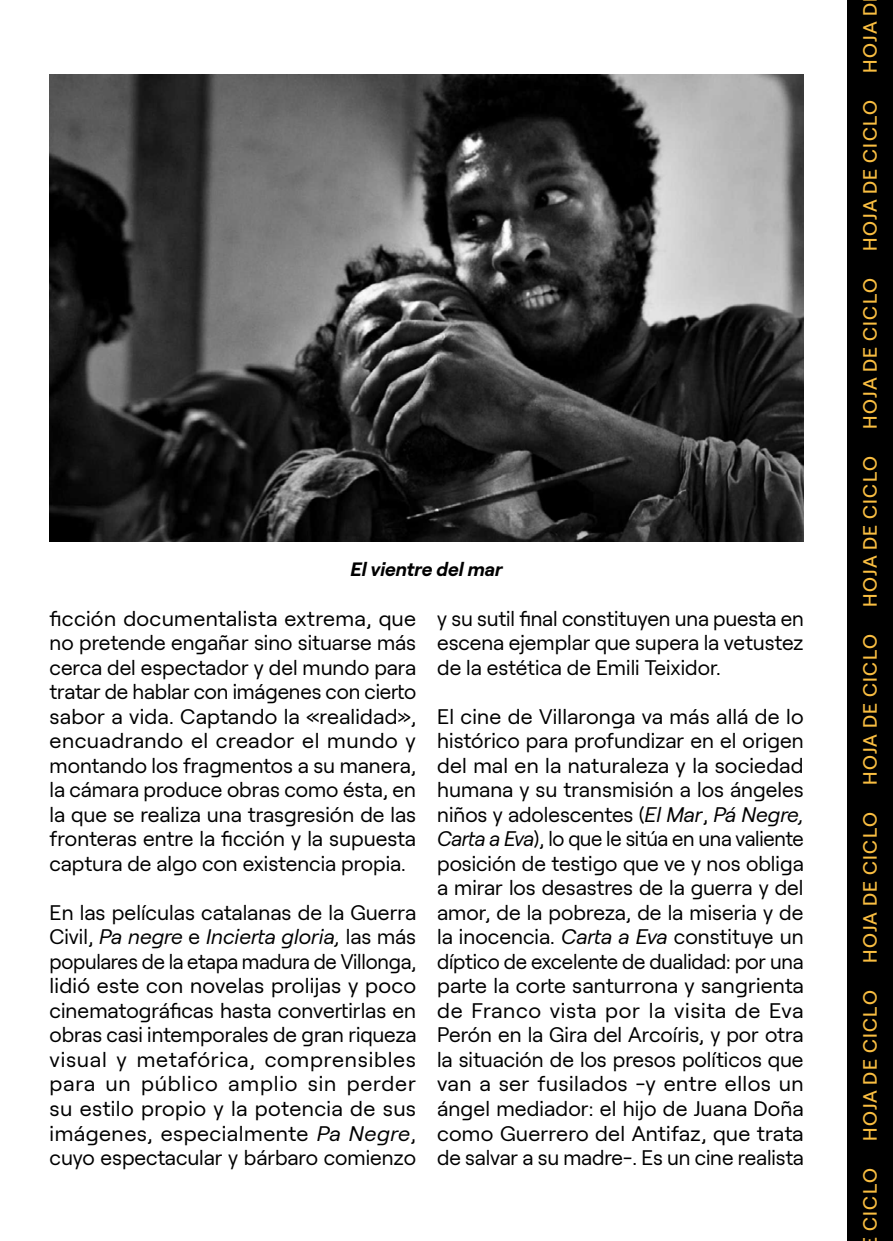
<style>
.page{position:relative;width:893px;height:1241px;background:#fff}
.page>*{position:absolute;margin:0;border:0;box-sizing:border-box;transform-origin:0 0}
.t1{font:21px/24.5px "Roobert";color:#000;text-align:justify}
.t2{font:500 19.25px "Roobert";letter-spacing:.08em;color:#fabe41}
.INDICE_nivel1_NUEVO{font:italic 700 19.25px "Roobert";color:#000}
.s1{font-style:italic}
</style>
<div class="page">
<div style="left:848px;top:0;width:45px;height:1240px;background:#000"></div>
<img style="left:50px;top:74px;width:754px;height:467px">
<p class="INDICE_nivel1_NUEVO" style="left:351px;top:554px;width:154px">El vientre del mar</p>
<p class="t1" style="left:50px;top:604px;width:368px">ficción documentalista extrema, que no pretende engañar sino situarse más cerca del espectador y del mundo para tratar de hablar con imágenes con cierto sabor a vida. Captando la «realidad», encuadrando el creador el mundo y montando los fragmentos a su manera, la cámara produce obras como ésta, en la que se realiza una trasgresión de las fronteras entre la ficción y la supuesta captura de algo con existencia propia.</p>
<p class="t1" style="left:50px;top:898px;width:368px">En las películas catalanas de la Guerra Civil, <span class="s1">Pa negre</span> e <span class="s1">Incierta gloria,</span> las más populares de la etapa madura de Villonga, lidió este con novelas prolijas y poco cinematográficas hasta convertirlas en obras casi intemporales de gran riqueza visual y metafórica, comprensibles para un público amplio sin perder su estilo propio y la potencia de sus imágenes, especialmente <span class="s1">Pa Negre</span>, cuyo espectacular y bárbaro comienzo</p>
<p class="t1" style="left:437px;top:604px;width:368px">y su sutil final constituyen una puesta en escena ejemplar que supera la vetustez de la estética de Emili Teixidor.</p>
<p class="t1" style="left:437px;top:702px;width:368px">El cine de Villaronga va más allá de lo histórico para profundizar en el origen del mal en la naturaleza y la sociedad humana y su transmisión a los ángeles niños y adolescentes (<span class="s1">El Mar</span>, <span class="s1">Pá Negre, Carta a Eva</span>), lo que le sitúa en una valiente posición de testigo que ve y nos obliga a mirar los desastres de la guerra y del amor, de la pobreza, de la miseria y de la inocencia. <span class="s1">Carta a Eva</span> constituye un díptico de excelente de dualidad: por una parte la corte santurrona y sangrienta de Franco vista por la visita de Eva Perón en la Gira del Arcoíris, y por otra la situación de los presos políticos que van a ser fusilados -y entre ellos un ángel mediador: el hijo de Juana Doña como Guerrero del Antifaz, que trata de salvar a su madre-. Es un cine realista</p>
<p class="t2" style="left:855px;top:73px;width:71px;rotate:-90deg">HOJA D</p>
<p class="t2" style="left:855px;top:250px;width:152px;rotate:-90deg">HOJA DE CICLO</p>
<p class="t2" style="left:855px;top:428px;width:152px;rotate:-90deg">HOJA DE CICLO</p>
<p class="t2" style="left:855px;top:606px;width:152px;rotate:-90deg">HOJA DE CICLO</p>
<p class="t2" style="left:855px;top:784px;width:152px;rotate:-90deg">HOJA DE CICLO</p>
<p class="t2" style="left:855px;top:962px;width:152px;rotate:-90deg">HOJA DE CICLO</p>
<p class="t2" style="left:855px;top:1140px;width:152px;rotate:-90deg">HOJA DE CICLO</p>
<p class="t2" style="left:855px;top:1231px;width:65px;rotate:-90deg">CICLO</p>
</div>
